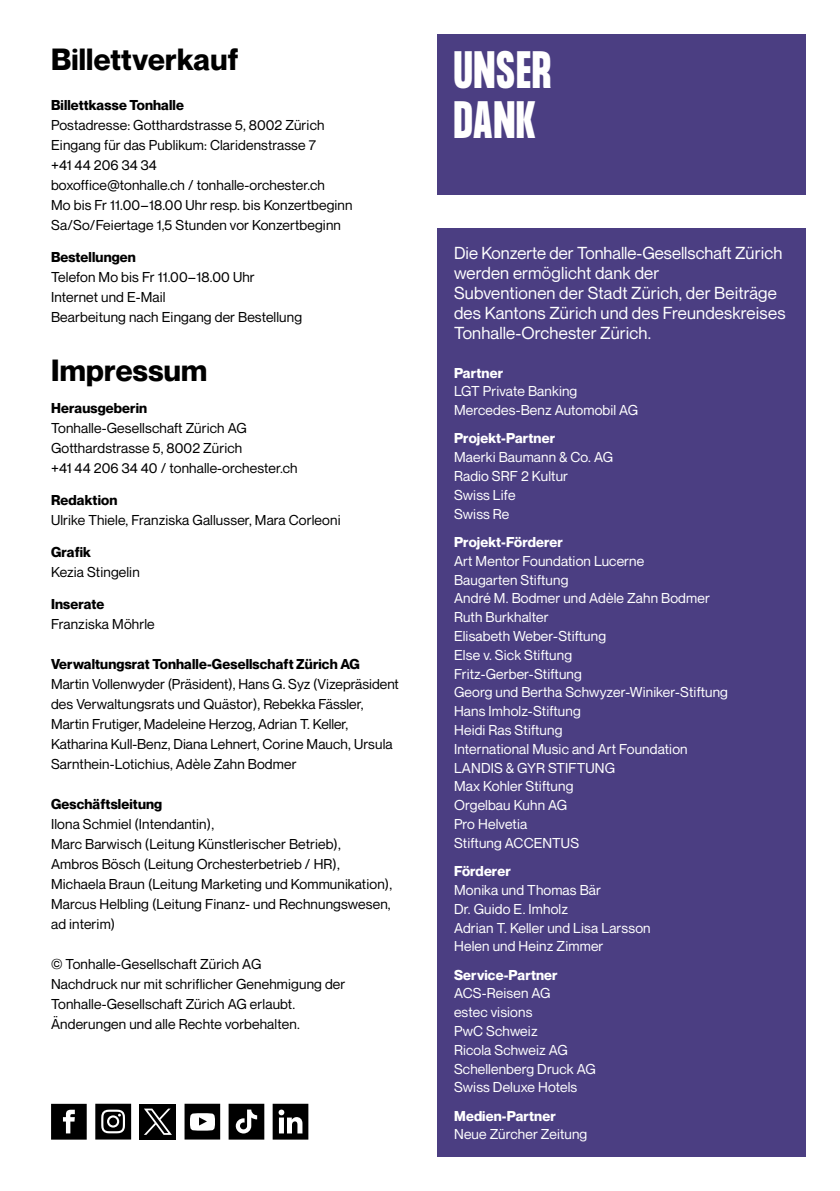
<style>
.page{position:relative;width:840px;height:1191px;background:#fff}
.page>*{position:absolute;margin:0;border:0;box-sizing:border-box;transform-origin:0 0}
.t1{font:700 46px/50px "Formula Condensed";color:#fff}
.t2{font:700 30px "Neue Montreal";letter-spacing:.01em;color:#000}
.t3{font:17px/20px "Neue Montreal";letter-spacing:.01em;color:#fff}
.t4{font:14px/20px "Neue Montreal";letter-spacing:.01em;color:#000}
.t5{font:14px/18.8px "Neue Montreal";letter-spacing:.01em;color:#fff}
.t6{font:700 14px "Neue Montreal";letter-spacing:.01em;color:#000}
.t7{font:700 14px "Neue Montreal";letter-spacing:.01em;color:#fff}
</style>
<div class="page">
<div style="left:437px;top:34px;width:368px;height:161px;background:#4b3e82"></div>
<div style="left:437px;top:229px;width:368px;height:928px;background:#4b3e82"></div>
<svg style="left:228px;top:1103px;width:36px;height:36px"></svg>
<svg style="left:272px;top:1103px;width:36px;height:36px"></svg>
<div style="left:140px;top:1103px;width:36px;height:36px;background:#000"></div>
<svg style="left:144px;top:1108px;width:28px;height:26px"></svg>
<svg style="left:51px;top:1103px;width:36px;height:36px"></svg>
<svg style="left:95px;top:1103px;width:36px;height:36px"></svg>
<svg style="left:184px;top:1103px;width:36px;height:36px"></svg>
<h2 class="t2" style="left:51px;top:41px;width:189px">Billettverkauf</h2>
<p class="t6" style="left:51px;top:96px;width:134px">Billettkasse Tonhalle</p>
<p class="t4" style="left:51px;top:115px;width:303px">Postadresse: Gotthardstrasse 5, 8002 Zürich Eingang für das Publikum: Claridenstrasse 7<br>+41 44 206 34 34<br>boxoffice@tonhalle.ch / tonhalle-orchester.ch<br>Mo bis Fr 11.00–18.00 Uhr resp. bis Konzertbeginn Sa/So/Feiertage 1,5 Stunden vor Konzertbeginn</p>
<p class="t6" style="left:51px;top:248px;width:86px">Bestellungen</p>
<p class="t4" style="left:51px;top:267px;width:252px">Telefon Mo bis Fr 11.00–18.00 Uhr<br>Internet und E-Mail<br>Bearbeitung nach Eingang der Bestellung</p>
<h2 class="t2" style="left:51px;top:352px;width:158px">Impressum</h2>
<p class="t6" style="left:51px;top:399px;width:98px">Herausgeberin</p>
<p class="t4" style="left:51px;top:418px;width:248px">Tonhalle-Gesellschaft Zürich AG<br>Gotthardstrasse 5, 8002 Zürich<br>+41 44 206 34 40 / tonhalle-orchester.ch</p>
<p class="t6" style="left:51px;top:491px;width:68px">Redaktion</p>
<p class="t4" style="left:51px;top:510px;width:291px">Ulrike Thiele, Franziska Gallusser, Mara Corleoni</p>
<p class="t6" style="left:51px;top:543px;width:41px">Grafik</p>
<p class="t4" style="left:51px;top:562px;width:90px">Kezia Stingelin</p>
<p class="t6" style="left:51px;top:595px;width:55px">Inserate</p>
<p class="t4" style="left:51px;top:614px;width:105px">Franziska Möhrle</p>
<p class="t6" style="left:51px;top:655px;width:310px">Verwaltungsrat Tonhalle-Gesellschaft Zürich AG</p>
<p class="t4" style="left:51px;top:674px;width:349px">Martin Vollenwyder (Präsident), Hans G. Syz (Vizepräsident des Verwaltungsrats und Quästor), Rebekka Fässler, Martin Frutiger, Madeleine Herzog, Adrian T. Keller, Katharina Kull-Benz, Diana Lehnert, Corine Mauch, Ursula Sarnthein-Lotichius, Adèle Zahn Bodmer</p>
<p class="t6" style="left:51px;top:795px;width:113px">Geschäftsleitung</p>
<p class="t4" style="left:51px;top:814px;width:342px">Ilona Schmiel (Intendantin),<br>Marc Barwisch (Leitung Kü nstlerischer Betrieb),<br>Ambros Bösch (Leitung Orchesterbetrieb / HR), Michaela Braun (Leitung Marketing und Kommunikation), Marcus Helbling (Leitung Finanz- und Rechnungswesen, ad interim)</p>
<p class="t4" style="left:51px;top:954px;width:295px">© Tonhalle-Gesellschaft Zürich AG<br>Nachdruck nur mit schriflicher Genehmigung der Tonhalle-Gesellschaft Zürich AG erlaubt.<br>Änderungen und alle Rechte vorbehalten.</p>
<h1 class="t1" style="left:454px;top:47px;width:98px">UNSER<br>DANK</h1>
<p class="t3" style="left:454px;top:243px;width:333px">Die Konzerte der Tonhalle-Gesellschaft Zürich werden ermöglicht dank der<br>Subventionen der Stadt Zürich, der Beiträge des Kantons Zürich und des Freundeskreises Tonhalle-Orchester Zürich.</p>
<p class="t7" style="left:454px;top:364px;width:50px">Partner</p>
<p class="t5" style="left:454px;top:382px;width:186px">LGT Private Banking<br>Mercedes-Benz Automobil AG</p>
<p class="t7" style="left:454px;top:430px;width:102px">Projekt-Partner</p>
<p class="t5" style="left:454px;top:448px;width:160px">Maerki Baumann &amp; Co. AG<br>Radio SRF 2 Kultur<br>Swiss Life<br>Swiss Re</p>
<p class="t7" style="left:454px;top:533px;width:110px">Projekt-Förderer</p>
<p class="t5" style="left:454px;top:551px;width:275px">Art Mentor Foundation Lucerne<br>Baugarten Stiftung<br>André M. Bodmer und Adèle Zahn Bodmer<br>Ruth Burkhalter<br>Elisabeth Weber-Stiftung<br>Else v. Sick Stiftung<br>Fritz-Gerber-Stiftung<br>Georg und Bertha Schwyzer-Winiker-Stiftung<br>Hans Imholz-Stiftung<br>Heidi Ras Stiftung<br>International Music and Art Foundation<br>LANDIS &amp; GYR STIFTUNG<br>Max Kohler Stiftung<br>Orgelbau Kuhn AG<br>Pro Helvetia<br>Stiftung ACCENTUS</p>
<p class="t7" style="left:454px;top:862px;width:58px">Förderer</p>
<p class="t5" style="left:454px;top:880px;width:198px">Monika und Thomas Bär<br>Dr. Guido E. Imholz<br>Adrian T. Keller und Lisa Larsson<br>Helen und Heinz Zimmer</p>
<p class="t7" style="left:454px;top:966px;width:105px">Service-Partner</p>
<p class="t5" style="left:454px;top:984px;width:143px">ACS-Reisen AG<br>estec visions<br>PwC Schweiz<br>Ricola Schweiz AG<br>Schellenberg Druck AG<br>Swiss Deluxe Hotels</p>
<p class="t7" style="left:454px;top:1107px;width:103px">Medien-Partner</p>
<p class="t5" style="left:454px;top:1125px;width:135px">Neue Zürcher Zeitung</p>
</div>
